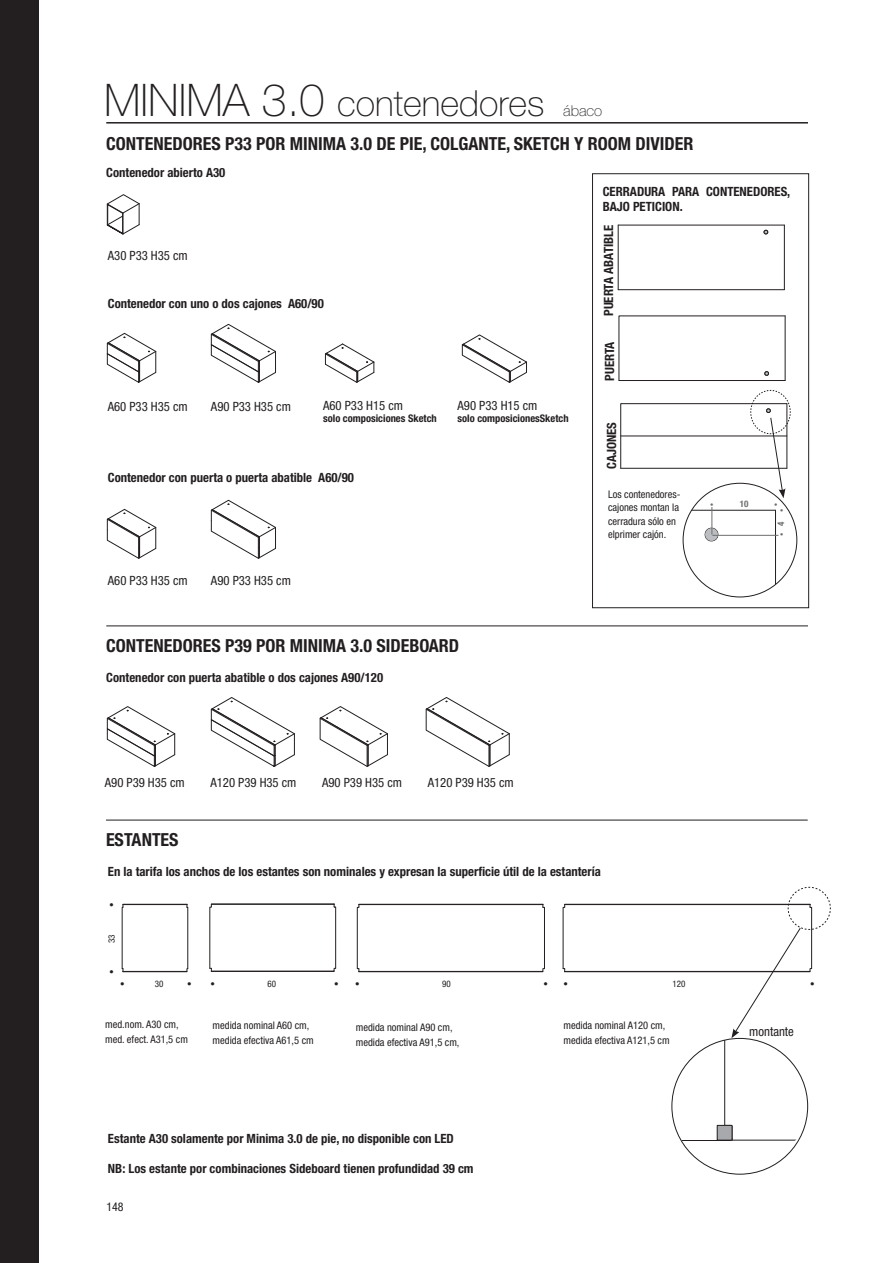
<style>
.page{position:relative;width:893px;height:1263px;background:#fff}
.page>*{position:absolute;margin:0;border:0;box-sizing:border-box;transform-origin:0 0}
.t1{font:100 36px "Helvetica Neue LT Std";color:#231f20}
.t2{font:700 condensed 18px "Helvetica Neue LT Std";color:#231f20}
.t3{font:100 15px "Helvetica Neue LT Std";color:#231f20}
.t4{font:700 condensed 12.75px/15px "Helvetica Neue LT Std";color:#231f20}
.t5{font:condensed 12.75px "Helvetica Neue LT Std";color:#231f20}
.t6{font:condensed 12px "Helvetica Neue LT Std";color:#231f20}
.t7{font:condensed 10.5px/15px "Helvetica Neue LT Std";color:#231f20}
.t8{font:700 condensed 10.5px "Helvetica Neue LT Std";color:#231f20}
.t9{font:condensed 9px "Helvetica Neue LT Std";color:#231f20}
.t10{font:700 condensed 9px "Helvetica Neue LT Std";color:#6d6e70}
.t11{font:condensed 6.75px "Helvetica Neue LT Std";color:#6d6e70}
.s1{font-size:45px}
.s2{font-weight:700;font-size:9px}
</style>
<div class="page">
<hr style="left:106px;top:122px;width:702px;height:2px;background:#231f20">
<div style="left:0;top:0;width:38px;height:1263px;background:#231f20"></div>
<svg style="left:462px;top:335px;width:65px;height:48px"></svg>
<svg style="left:325px;top:343px;width:50px;height:40px"></svg>
<svg style="left:320px;top:706px;width:68px;height:61px"></svg>
<svg style="left:107px;top:706px;width:68px;height:61px"></svg>
<svg style="left:107px;top:333px;width:49px;height:50px"></svg>
<svg style="left:211px;top:324px;width:65px;height:59px"></svg>
<svg style="left:107px;top:194px;width:33px;height:40px"></svg>
<svg style="left:107px;top:509px;width:49px;height:50px"></svg>
<svg style="left:211px;top:697px;width:84px;height:70px"></svg>
<svg style="left:426px;top:697px;width:84px;height:70px"></svg>
<svg style="left:211px;top:500px;width:65px;height:59px"></svg>
<hr style="left:784px;top:225px;width:1px;height:65px;background:#231f20">
<hr style="left:618px;top:289px;width:166px;height:1px;background:#231f20">
<hr style="left:618px;top:225px;width:1px;height:65px;background:#231f20">
<hr style="left:618px;top:225px;width:166px;height:1px;background:#231f20">
<svg style="left:763px;top:229px;width:5px;height:6px"></svg>
<hr style="left:785px;top:316px;width:1px;height:65px;background:#231f20">
<svg style="left:618px;top:315px;width:167px;height:66px"></svg>
<svg style="left:620px;top:390px;width:171px;height:108px"></svg>
<hr style="left:775px;top:510px;width:1px;height:87px;background:#231f20">
<hr style="left:683px;top:510px;width:92px;height:1px;background:#231f20">
<svg style="left:704px;top:507px;width:15px;height:35px"></svg>
<hr style="left:712px;top:535px;width:66px;height:1px;background:#6d6e70">
<div style="left:592px;top:173px;width:217px;height:435px;border:1px solid #231f20"></div>
<svg style="left:209px;top:904px;width:127px;height:68px"></svg>
<hr style="left:211px;top:904px;width:123px;height:1px;background:#231f20">
<svg style="left:357px;top:904px;width:188px;height:68px"></svg>
<hr style="left:359px;top:904px;width:184px;height:1px;background:#231f20">
<svg style="left:563px;top:887px;width:268px;height:254px"></svg>
<div style="left:717px;top:1125px;width:15px;height:15px;background:#a7a9ac"></div>
<div style="left:717px;top:1125px;width:15px;height:15px;border:1px solid #231f20"></div>
<hr style="left:682px;top:1140px;width:49px;height:1px;background:#231f20">
<svg style="left:122px;top:904px;width:66px;height:68px"></svg>
<hr style="left:123px;top:904px;width:64px;height:1px;background:#231f20">
<hr style="left:106px;top:626px;width:702px;height:1px;background:#231f20">
<hr style="left:106px;top:820px;width:702px;height:1px;background:#231f20">
<h1 class="t1" style="left:104px;top:91px;width:442px"><span class="s1">MINIMA 3.0</span> contenedores</h1>
<p class="t3" style="left:563px;top:106px;width:41px">ábaco</p>
<h2 class="t2" style="left:106px;top:137px;width:589px">CONTENEDORES P33 POR MINIMA 3.0 DE PIE, COLGANTE, SKETCH Y ROOM DIVIDER</h2>
<p class="t4" style="left:106px;top:166px;width:121px">Contenedor abierto A30</p>
<p class="t5" style="left:108px;top:251px;width:81px">A30 P33 H35 cm</p>
<p class="t4" style="left:108px;top:297px;width:217px">Contenedor con uno o dos cajones A60/90</p>
<p class="t5" style="left:108px;top:402px;width:81px">A60 P33 H35 cm</p>
<p class="t5" style="left:211px;top:402px;width:81px">A90 P33 H35 cm</p>
<p class="t5" style="left:323px;top:400px;width:81px">A60 P33 H15 cm</p>
<p class="t8" style="left:323px;top:414px;width:115px">solo composiciones Sketch</p>
<p class="t4" style="left:108px;top:471px;width:248px">Contenedor con puerta o puerta abatible A60/90</p>
<p class="t5" style="left:457px;top:401px;width:81px">A90 P33 H15 cm</p>
<p class="t8" style="left:457px;top:414px;width:113px">solo composicionesSketch</p>
<p class="t5" style="left:108px;top:576px;width:81px">A60 P33 H35 cm</p>
<p class="t5" style="left:211px;top:576px;width:81px">A90 P33 H35 cm</p>
<h2 class="t2" style="left:106px;top:639px;width:354px">CONTENEDORES P39 POR MINIMA 3.0 SIDEBOARD</h2>
<p class="t4" style="left:106px;top:671px;width:278px">Contenedor con puerta abatible o dos cajones A90/120</p>
<p class="t4" style="left:603px;top:186px;width:189px">CERRADURA PARA CONTENEDORES,<br>BAJO PETICION.</p>
<p class="t4" style="left:603px;top:316px;width:93px;rotate:-90deg">PUERTA ABATIBLE</p>
<p class="t4" style="left:603px;top:381px;width:40px;rotate:-90deg">PUERTA</p>
<p class="t4" style="left:606px;top:469px;width:48px;rotate:-90deg">CAJONES</p>
<p class="t7" style="left:608px;top:488px;width:74px;line-height:13.5px">Los contenedores&shy;cajones montan la cerradura sólo en elprimer cajón.</p>
<p class="t11" style="left:710px;top:502px;width:5px">•</p>
<p class="t10" style="left:740px;top:501px;width:10px">10</p>
<p class="t11" style="left:774px;top:502px;width:5px">•</p>
<p class="t11" style="left:779px;top:536px;width:29px;rotate:-90deg">•<span class="s2">4</span> •</p>
<p class="t5" style="left:105px;top:778px;width:81px">A90 P39 H35 cm</p>
<p class="t5" style="left:210px;top:778px;width:88px">A120 P39 H35 cm</p>
<p class="t5" style="left:322px;top:778px;width:81px">A90 P39 H35 cm</p>
<p class="t5" style="left:428px;top:778px;width:88px">A120 P39 H35 cm</p>
<h2 class="t2" style="left:106px;top:833px;width:74px">ESTANTES</h2>
<p class="t4" style="left:108px;top:865px;width:494px">En la tarifa los anchos de los estantes son nominales y expresan la superficie útil de la estantería</p>
<p class="t9" style="left:109px;top:907px;width:6px;rotate:-90deg">•</p>
<p class="t9" style="left:109px;top:943px;width:10px;rotate:-90deg">33</p>
<p class="t9" style="left:109px;top:974px;width:6px;rotate:-90deg">•</p>
<p class="t9" style="left:120px;top:980px;width:6px">•</p>
<p class="t9" style="left:155px;top:980px;width:10px">30</p>
<p class="t9" style="left:187px;top:980px;width:6px">•</p>
<p class="t7" style="left:105px;top:1018px;width:84px">med.nom. A30 cm, med. efect. A31,5 cm</p>
<p class="t9" style="left:210px;top:981px;width:6px">•</p>
<p class="t9" style="left:268px;top:981px;width:10px">60</p>
<p class="t9" style="left:334px;top:981px;width:27px">• •</p>
<p class="t9" style="left:442px;top:981px;width:10px">90</p>
<p class="t9" style="left:543px;top:981px;width:26px">• •</p>
<p class="t9" style="left:672px;top:981px;width:14px">120</p>
<p class="t9" style="left:810px;top:981px;width:6px">•</p>
<p class="t7" style="left:213px;top:1019px;width:103px">medida nominal A60 cm, medida efectiva A61,5 cm</p>
<p class="t7" style="left:356px;top:1021px;width:105px">medida nominal A90 cm, medida efectiva A91,5 cm,</p>
<p class="t7" style="left:563px;top:1019px;width:108px">medida nominal A120 cm, medida efectiva A121,5 cm</p>
<p class="t5" style="left:749px;top:1027px;width:46px">montante</p>
<p class="t4" style="left:108px;top:1132px;width:347px">Estante A30 solamente por Minima 3.0 de pie, no disponible con LED</p>
<p class="t4" style="left:108px;top:1162px;width:367px">NB: Los estante por combinaciones Sideboard tienen profundidad 39 cm</p>
<p class="t6" style="left:106px;top:1202px;width:19px">148</p>
</div>
